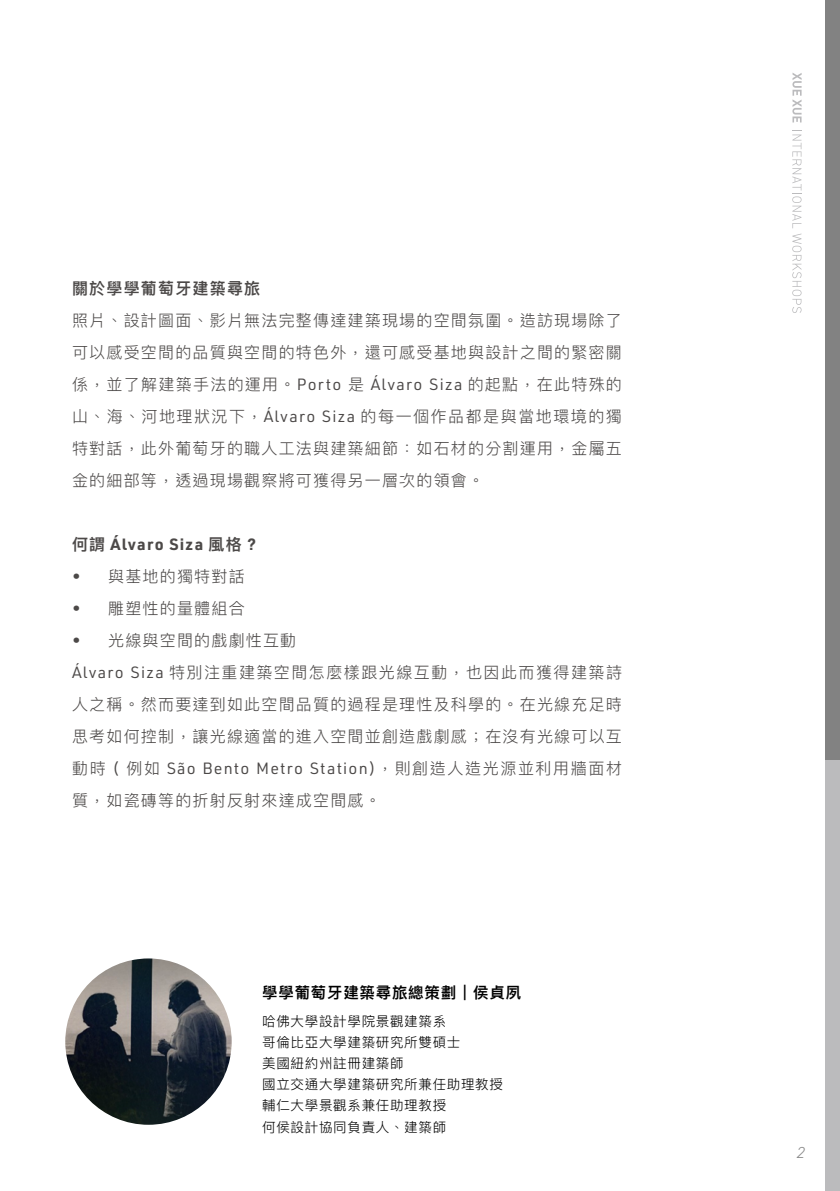
<style>
.page{position:relative;width:840px;height:1191px;background:#fff}
.page>*{position:absolute;margin:0;border:0;box-sizing:border-box;transform-origin:0 0}
.t1{font:300 16px/32px "Ping Fang TC";letter-spacing:.075em;color:#4c4948;text-align:justify}
.t2{font:16px "URWDIN";letter-spacing:.075em;color:#4c4948}
.t3{font:700 16px "URWDIN";letter-spacing:.075em;color:#4c4948}
.t4{font:600 16px "Ping Fang TC";letter-spacing:.075em;color:#4c4948}
.t5{font:italic 300 16px "DIN2014";color:#898989}
.t6{font:600 15.4px "Ping Fang TC";letter-spacing:.05em;color:#000}
.t7{font:300 13.6px/21.2px "Ping Fang TC";letter-spacing:.05em;color:#000}
.s1{font-family:"URWDIN";font-weight:400}
.s2{font-family:"Ping Fang TC";font-weight:600}
.s3{font-family:"Ping Fang TC";font-weight:300}
</style>
<div class="page">
<svg style="left:792px;top:73px;width:9px;height:49px"></svg>
<svg style="left:792px;top:130px;width:9px;height:183px"></svg>
<div style="left:824px;top:0;width:15px;height:760px;background:#828282"></div>
<div style="left:824px;top:760px;width:15px;height:431px;background:#bbbbbd"></div>
<img style="left:65px;top:958px;width:166px;height:166px;border-radius:83px">
<p class="t4" style="left:72px;top:279px;width:189px">關於學學葡萄牙建築尋旅</p>
<p class="t1" style="left:72px;top:304px;width:551px">照片、設計圖面、影片無法完整傳達建築現場的空間氛圍。造訪現場除了可以感受空間的品質與空間的特色外，還可感受基地與設計之間的緊密關係，並了解建築手法的運用。<span class="s1">Porto</span> 是 <span class="s1">Álvaro Siza</span> 的起點，在此特殊的山、海、河地理狀況下，<span class="s1">Álvaro Siza</span> 的每一個作品都是與當地環境的獨特對話，此外葡萄牙的職人工法與建築細節：如石材的分割運用，金屬五金的細部等，透過現場觀察將可獲得另一層次的領會。</p>
<p class="t3" style="left:72px;top:533px;width:185px"><span class="s2">何謂</span> Álvaro Siza <span class="s2">風格</span> ?</p>
<p class="t1" style="left:72px;top:560px;width:174px"><span class="s1">•</span> 與基地的獨特對話</p>
<p class="t1" style="left:72px;top:592px;width:174px"><span class="s1">•</span> 雕塑性的量體組合</p>
<p class="t1" style="left:72px;top:624px;width:551px;text-align:left"><span class="s1">•</span> 光線與空間的戲劇性互動<br><span class="s1">Álvaro Siza</span> 特別注重建築空間怎麼樣跟光線互動，也因此而獲得建築詩人之稱。然而要達到如此空間品質的過程是理性及科學的。在光線充足時思考如何控制，讓光線適當的進入空間並創造戲劇感；在沒有光線可以互</p>
<p class="t2" style="left:72px;top:758px;width:551px"><span class="s3">動時</span> ( <span class="s3">例如</span> São Bento Metro Station)<span class="s3">，則創造人造光源並利用牆面材</span></p>
<p class="t1" style="left:72px;top:784px;width:310px">質，如瓷磚等的折射反射來達成空間感。</p>
<p class="t6" style="left:262px;top:983px;width:260px">學學葡萄牙建築尋旅總策劃︱侯貞夙</p>
<p class="t7" style="left:262px;top:1009px;width:242px">哈佛大學設計學院景觀建築系<br>哥倫比亞大學建築研究所雙碩士<br>美國紐約州註冊建築師<br>國立交通大學建築研究所兼任助理教授輔仁大學景觀系兼任助理教授<br>何侯設計協同負責人、建築師</p>
<p class="t5" style="left:795px;top:1142px;width:9px">2</p>
</div>
